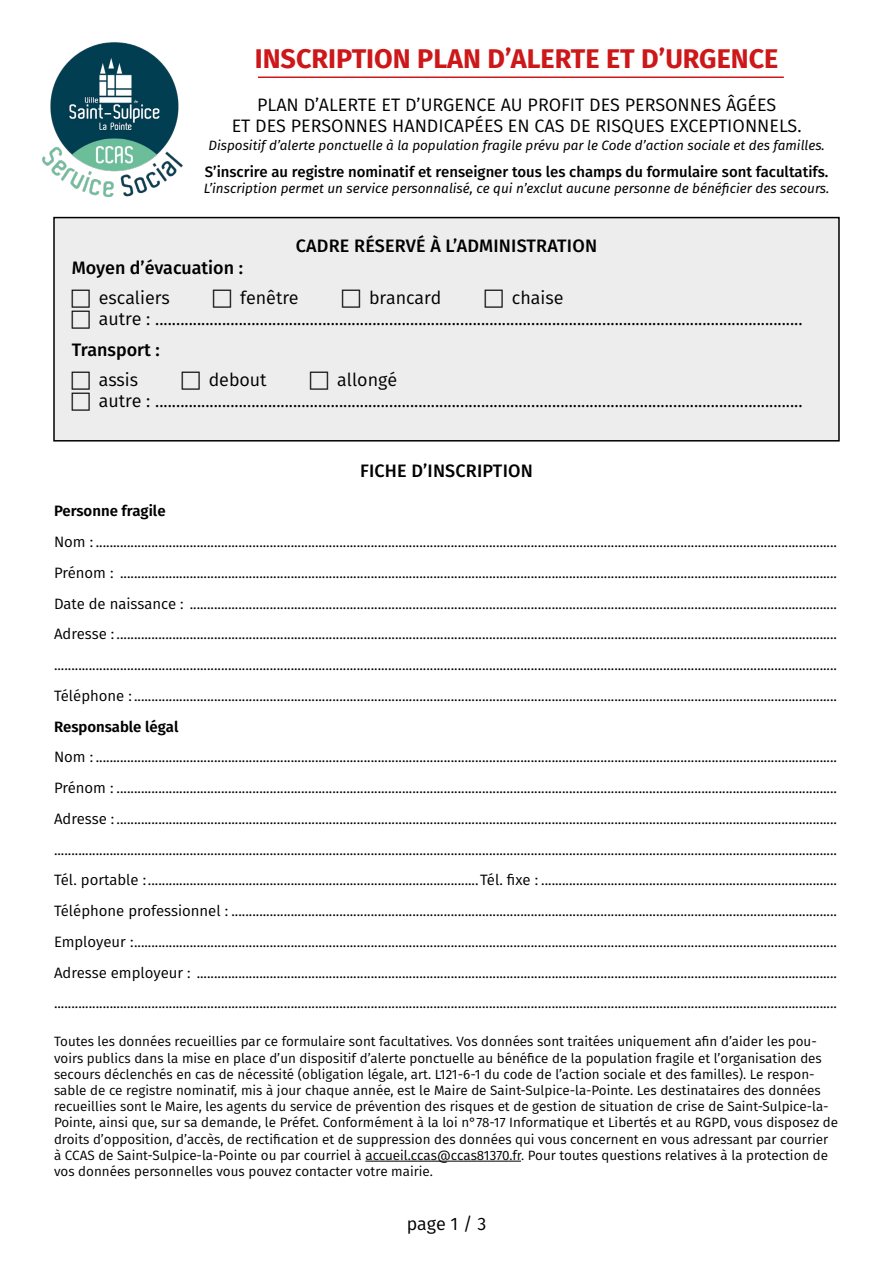
<style>
.page{position:relative;width:893px;height:1263px;background:#fff}
.page>*{position:absolute;margin:0;border:0;box-sizing:border-box;transform-origin:0 0}
.t1{font:700 27px "Fira Sans";color:#cd1719}
.t2{font:18px/21.6px "Fira Sans";color:#000}
.t3{font:500 18px "Fira Sans";letter-spacing:.01em;color:#000}
.t4{font:15px/30.8px "Fira Sans";color:#000;text-align:justify}
.t5{font:500 15px "Fira Sans";color:#000}
.t6{font:600 15px "Fira Sans";color:#000}
.t7{font:13.5px/16.2px "Fira Sans";color:#000}
.t8{font:italic 13.5px "Fira Sans";color:#000}
</style>
<div class="page">
<hr style="left:365px;top:1161px;width:156px;height:1px;background:#000">
<img style="left:43px;top:43px;width:140px;height:153px">
<hr style="left:258px;top:76px;width:526px;height:2px;background:#cd1719">
<div style="left:54px;top:218px;width:785px;height:223px;background:#ededed"></div>
<div style="left:53px;top:217px;width:787px;height:224px;border:2px solid #000"></div>
<h1 class="t1" style="left:255px;top:36px;width:525px">INSCRIPTION PLAN D’ALERTE ET D’URGENCE</h1>
<p class="t2" style="left:232px;top:93px;width:571px;text-align:center">PLAN D’ALERTE ET D’URGENCE AU PROFIT DES PERSONNES ÂGÉES<br>ET DES PERSONNES HANDICAPÉES EN CAS DE RISQUES EXCEPTIONNELS.</p>
<p class="t8" style="left:208px;top:135px;width:618px">Dispositif d’alerte ponctuelle à la population fragile prévu par le Code d’action sociale et des familles.</p>
<p class="t5" style="left:205px;top:159px;width:625px">S’inscrire au registre nominatif et renseigner tous les champs du formulaire sont facultatifs.</p>
<p class="t8" style="left:204px;top:178px;width:627px">L’inscription permet un service personnalisé, ce qui n’exclut aucune personne de bénéficier des secours.</p>
<p class="t3" style="left:296px;top:231px;width:303px">CADRE RÉSERVÉ À L’ADMINISTRATION</p>
<p class="t3" style="left:72px;top:253px;width:173px">Moyen d’évacuation :</p>
<p class="t2" style="left:99px;top:286px;width:73px">escaliers</p>
<p class="t2" style="left:240px;top:286px;width:60px">fenêtre</p>
<p class="t2" style="left:369px;top:286px;width:74px">brancard</p>
<p class="t2" style="left:99px;top:286px;width:705px;text-indent:413px">chaise<br>autre : ...........................................................................................................................................................</p>
<p class="t3" style="left:72px;top:335px;width:90px">Transport :</p>
<p class="t2" style="left:99px;top:368px;width:41px">assis</p>
<p class="t2" style="left:209px;top:368px;width:60px">debout</p>
<p class="t2" style="left:99px;top:368px;width:705px;text-indent:238px">allongé<br>autre : ...........................................................................................................................................................</p>
<p class="t3" style="left:360px;top:456px;width:174px">FICHE D’INSCRIPTION</p>
<p class="t6" style="left:54px;top:499px;width:113px">Personne fragile</p>
<p class="t4" style="left:54px;top:526px;width:784px">Nom : .....................................................................................................................................................................................................................<br>Prénom : ..............................................................................................................................................................................................................<br>Date de naissance : ..........................................................................................................................................................................................<br>Adresse : ............................................................................................................................................................................................................... .................................................................................................................................................................................................................................<br>Téléphone : ..........................................................................................................................................................................................................</p>
<p class="t6" style="left:54px;top:714px;width:126px">Responsable légal</p>
<p class="t4" style="left:54px;top:741px;width:784px">Nom : .....................................................................................................................................................................................................................<br>Prénom : ...............................................................................................................................................................................................................<br>Adresse : ............................................................................................................................................................................................................... .................................................................................................................................................................................................................................<br>Tél. portable : ...............................................................................................Tél. fixe : .....................................................................................<br>Téléphone professionnel : ..............................................................................................................................................................................<br>Employeur :..........................................................................................................................................................................................................<br>Adresse employeur : ........................................................................................................................................................................................ .................................................................................................................................................................................................................................</p>
<p class="t7" style="left:54px;top:1033px;width:786px">Toutes les données recueillies par ce formulaire sont facultatives. Vos données sont traitées uniquement afin d’aider les pou&shy;voirs publics dans la mise en place d’un dispositif d’alerte ponctuelle au bénéfice de la population fragile et l’organisation des secours déclenchés en cas de nécessité (obligation légale, art. L121-6-1 du code de l’action sociale et des familles). Le respon&shy;sable de ce registre nominatif, mis à jour chaque année, est le Maire de Saint-Sulpice-la-Pointe. Les destinataires des données recueillies sont le Maire, les agents du service de prévention des risques et de gestion de situation de crise de Saint-Sulpice-la-Pointe, ainsi que, sur sa demande, le Préfet. Conformément à la loi n°78-17 Informatique et Libertés et au RGPD, vous disposez de droits d’opposition, d’accès, de rectification et de suppression des données qui vous concernent en vous adressant par courrier à CCAS de Saint-Sulpice-la-Pointe ou par courriel à accueil.ccas@ccas81370.fr. Pour toutes questions relatives à la protection de vos données personnelles vous pouvez contacter votre mairie.</p>
<p class="t2" style="left:407px;top:1212px;width:81px">page 1 / 3</p>
</div>
